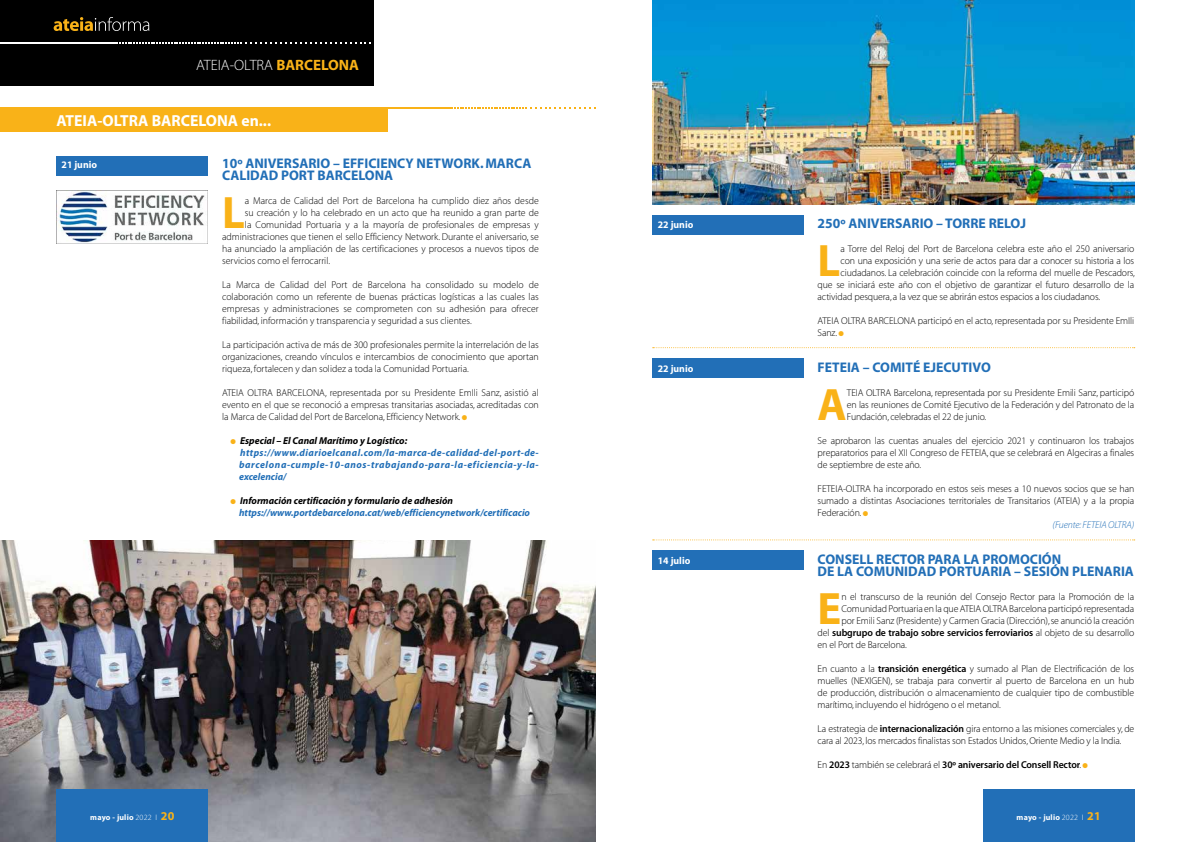
<style>
.page{position:relative;width:1191px;height:842px;background:#fff}
.page>*{position:absolute;margin:0;border:0;box-sizing:border-box;transform-origin:0 0}
.t1{font:45.6px "Myriad MM 700 600";color:#f9b218}
.t2{font:16px "Myriad MM 700 600";color:#fff}
.t3{font:15px "Myriad MM 215 600";color:#fff}
.t4{font:14px/12px "Myriad MM 700 600";color:#226fb7}
.t5{font:10px/12px "Myriad MM 215 600";letter-spacing:-.01em;color:#000;text-align:justify}
.t6{font:10px/12px "Myriad MM It 700 600";letter-spacing:.04em;color:#226fb7}
.t7{font:10px "Myriad MM 565 600";letter-spacing:-.01em;color:#000}
.t8{font:10px/12px "Myriad MM It 700 600";color:#226fb7}
.t9{font:10px "Myriad MM 700 600";color:#fff}
.t10{font:10px "Myriad MM It 215 600";letter-spacing:-.01em;color:#226fb7}
.t11{font:8px "Myriad MM 700 600";letter-spacing:.02em;color:#fff}
.s1{font-family:"Myriad MM 700 600";color:#f9b218}
.s2{color:#f9b218}
.s3{color:#000}
.s4{font-family:"Myriad MM 215 600"}
.s5{font-family:"Myriad MM 565 600"}
.s6{font-size:12px;color:#f9b218}
</style>
<div class="page">
<img style="left:0;top:540px;width:595px;height:302px">
<div style="left:57px;top:789px;width:151px;height:53px;background:#226fb7"></div>
<div style="left:983px;top:789px;width:151px;height:53px;background:#226fb7"></div>
<div style="left:0;top:0;width:373px;height:85px;background:#000"></div>
<svg style="left:54px;top:17px;width:95px;height:14px"></svg>
<hr style="left:0;top:42px;width:115px;height:1px;background:#fff">
<svg style="left:116px;top:42px;width:255px;height:1px"></svg>
<div style="left:56px;top:156px;width:151px;height:19px;background:#226fb7"></div>
<div style="left:652px;top:359px;width:151px;height:19px;background:#226fb7"></div>
<div style="left:652px;top:216px;width:151px;height:19px;background:#226fb7"></div>
<div style="left:652px;top:550px;width:151px;height:20px;background:#226fb7"></div>
<div style="left:0;top:107px;width:387px;height:25px;background:#f9b218"></div>
<hr style="left:331px;top:107px;width:122px;height:2px;background:#f9b218">
<svg style="left:454px;top:107px;width:141px;height:2px"></svg>
<img style="left:57px;top:191px;width:151px;height:53px">
<svg style="left:652px;top:347px;width:482px;height:1px"></svg>
<svg style="left:652px;top:539px;width:482px;height:1px"></svg>
<img style="left:652px;top:0;width:482px;height:204px">
<h3 class="t3" style="left:196px;top:58px;width:135px">ATEIA-OLTRA <span class="s1">BARCELONA</span></h3>
<h2 class="t2" style="left:57px;top:113px;width:216px">ATEIA-OLTRA BARCELONA EN...</h2>
<p class="t9" style="left:62px;top:160px;width:37px">21 JUNIO</p>
<h3 class="t4" style="left:222px;top:158px;width:71px">10º ANIVERSARIO</h3>
<h3 class="t4" style="left:333px;top:158px;width:17px">– EFFICI</h3>
<h3 class="t4" style="left:380px;top:158px;width:17px">ENCY</h3>
<h3 class="t4" style="left:416px;top:158px;width:36px">NETWORK</h3>
<h3 class="t4" style="left:480px;top:158px;width:27px">. MARCA</h3>
<h3 class="t4" style="left:222px;top:170px;width:18px">CALIDAD</h3>
<h3 class="t4" style="left:281px;top:170px;width:87px">PORT BARCELONA</h3>
<h1 class="t1" style="left:222px;top:191px;width:24px">L</h1>
<p class="t5" style="left:245px;top:195px;width:295px">a Marca de Calidad del Port de Barcelona ha cumplido diez años desde</p>
<p class="t5" style="left:245px;top:207px;width:295px">su creación y lo ha celebrado en un acto que ha reunido a gran parte de</p>
<p class="t5" style="left:245px;top:219px;width:295px">la Comunidad Portuaria y a la mayoría de profesionales de empresas y</p>
<p class="t5" style="left:222px;top:231px;width:318px">administraciones que tienen el sello Efficiency Network. Durante el aniversario, se</p>
<p class="t5" style="left:222px;top:243px;width:318px">ha anunciado la ampliación de las certificaciones y procesos a nuevos tipos de</p>
<p class="t5" style="left:222px;top:255px;width:109px">servicios como el ferrocarril.</p>
<p class="t5" style="left:222px;top:279px;width:318px">La Marca de Calidad del Port de Barcelona ha consolidado su modelo de colaboración como un referente de buenas prácticas logísticas a las cuales las empresas y administraciones se comprometen con su adhesión para ofrecer fiabilidad, información y transparencia y seguridad a sus clientes.</p>
<p class="t5" style="left:222px;top:339px;width:318px">La participación activa de más de 300 profesionales permite la interrelación de las organizaciones, creando vínculos e intercambios de conocimiento que aportan riqueza, fortalecen y dan solidez a toda la Comunidad Portuaria.</p>
<p class="t5" style="left:222px;top:387px;width:66px">ATEIA OLTRA BARCELONA</p>
<p class="t5" style="left:222px;top:387px;width:318px;text-indent:103px">, representada por su Presidente EmIli Sanz, asistió al evento en el que se reconoció a empresas transitarias asociadas, acreditadas con la Marca de Calidad del Port de Barcelona, Efficiency Network. <span class="s2">●</span></p>
<p class="t6" style="left:239px;top:435px;width:301px;text-indent:-9px"><span class="s2">●</span> <span class="s3">Especial – El Canal Marítimo y Logístico: </span>https://www.diarioelcanal.com/la-marca-de-calidad-del-port-de&shy;barcelona-cumple-10-anos-trabajando-para-la-eficiencia-y-la&shy;excelencia/</p>
<p class="t8" style="left:239px;top:495px;width:292px;text-indent:-9px"><span class="s2">●</span> <span class="s3">Información certificación y formulario de adhesión </span>https://www.portdebarcelona.cat/web/efficiencynetwork/certificacio</p>
<p class="t9" style="left:658px;top:220px;width:37px">22 JUNIO</p>
<p class="t9" style="left:658px;top:364px;width:37px">22 JUNIO</p>
<p class="t9" style="left:658px;top:556px;width:34px">14 JULIO</p>
<h3 class="t4" style="left:817px;top:218px;width:78px">250º ANIVERSARIO</h3>
<h3 class="t4" style="left:936px;top:218px;width:19px">– TORR</h3>
<h3 class="t4" style="left:978px;top:218px;width:34px">E RELOJ</h3>
<h1 class="t1" style="left:817px;top:239px;width:24px">L</h1>
<p class="t5" style="left:840px;top:243px;width:295px">a Torre del Reloj del Port de Barcelona celebra este año el 250 aniversario</p>
<p class="t5" style="left:840px;top:255px;width:295px">con una exposición y una serie de actos para dar a conocer su historia a los</p>
<p class="t5" style="left:840px;top:267px;width:296px">ciudadanos. La celebración coincide con la reforma del muelle de Pescadors,</p>
<p class="t5" style="left:817px;top:279px;width:318px">que se iniciará este año con el objetivo de garantizar el futuro desarrollo de la</p>
<p class="t5" style="left:817px;top:291px;width:284px">actividad pesquera, a la vez que se abrirán estos espacios a los ciudadanos.</p>
<p class="t5" style="left:817px;top:315px;width:62px">ATEIA OLTRA BARCELONA</p>
<p class="t5" style="left:918px;top:315px;width:218px">participó en el acto, representada por su Presidente EmIli</p>
<p class="t5" style="left:817px;top:327px;width:28px">Sanz. <span class="s2">●</span></p>
<h3 class="t4" style="left:817px;top:362px;width:173px">FETEIA – COMITÉ EJ ECUTIVO</h3>
<h1 class="t1" style="left:817px;top:383px;width:31px">A</h1>
<p class="t5" style="left:847px;top:387px;width:289px">TEIA OLTRA Barcelona, representada por su Presidente Emili Sanz, participó en las reuniones de Comité Ejecutivo de la Federación y del Patronato de la Fundación, celebradas el 22 de junio.</p>
<p class="t5" style="left:817px;top:435px;width:318px">Se aprobaron las cuentas anuales del ejercicio 2021 y continuaron los trabajos preparatorios para el XII Congreso de FETEIA, que se celebrará en Algeciras a finales de septiembre de este año.</p>
<p class="t5" style="left:817px;top:483px;width:318px">FETEIA-OLTRA ha incorporado en estos seis meses a 10 nuevos socios que se han sumado a distintas Asociaciones territoriales de Transitarios (ATEIA) y a la propia Federación. <span class="s2">●</span></p>
<p class="t10" style="left:1052px;top:520px;width:83px">(Fuente: FETEIA OLTRA)</p>
<h3 class="t4" style="left:817px;top:554px;width:286px;text-indent:146px">LA PROMOCIÓN<br>DE LA COMUNIDAD PORTUARIA – SESIÓN PLENARIA</h3>
<h1 class="t1" style="left:817px;top:587px;width:21px">E</h1>
<p class="t5" style="left:841px;top:591px;width:294px">n el transcurso de la reunión del Consejo Rector para la Promoción de la Comunidad Portuaria en la que ATEIA OLTRA Barcelona participó representada por Emili Sanz (Presidente) y Carmen Gracia (Dirección), se anunció la creación</p>
<p class="t7" style="left:817px;top:628px;width:318px"><span class="s4">del</span> subgrupo de trabajo sobre servicios ferroviarios <span class="s4">al objeto de su desarrollo</span></p>
<p class="t5" style="left:817px;top:639px;width:91px">en el Port de Barcelona.</p>
<p class="t5" style="left:817px;top:663px;width:318px">En cuanto a la <span class="s5">transición energética</span> y sumado al Plan de Electrificación de los muelles (NEXIGEN), se trabaja para convertir al puerto de Barcelona en un hub de producción, distribución o almacenamiento de cualquier tipo de combustible marítimo, incluyendo el hidrógeno o el metanol.</p>
<p class="t5" style="left:817px;top:723px;width:318px">La estrategia de <span class="s5">internacionalización</span> gira entorno a las misiones comerciales y, de cara al 2023, los mercados finalistas son Estados Unidos, Oriente Medio y la India.</p>
<p class="t7" style="left:817px;top:760px;width:272px"><span class="s4">En</span> 2023 <span class="s4">también se celebrará el</span> 30º aniversario del Consell Rector<span class="s4">.</span> <span class="s2">●</span></p>
<h3 class="t4" style="left:817px;top:554px;width:120px">CONSELL RECTOR PARA</h3>
<p class="t11" style="left:90px;top:814px;width:85px">MAYO - JULIO <span class="s4">2022 I</span> <span class="s6">20</span></p>
<p class="t11" style="left:1016px;top:814px;width:85px">MAYO - JULIO <span class="s4">2022 I</span> <span class="s6">21</span></p>
</div>
